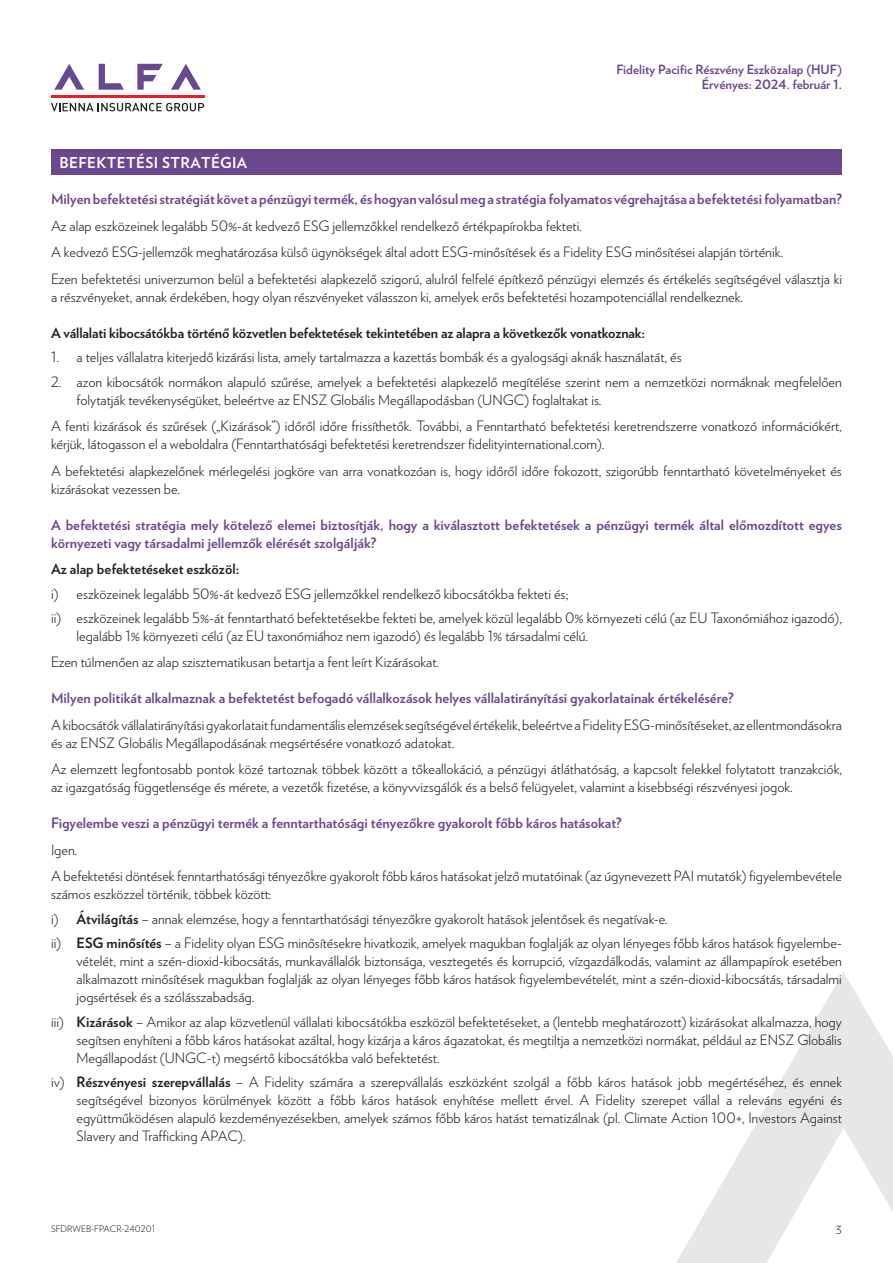
<style>
.page{position:relative;width:893px;height:1263px;background:#fff}
.page>*{position:absolute;margin:0;border:0;box-sizing:border-box;transform-origin:0 0}
.t1{font:700 15px "Verlag";letter-spacing:.025em;color:#fff}
.t2{font:300 14.25px/18px "Verlag";color:#231f20}
.t3{font:700 14.25px/18px "Verlag";color:#6a478f}
.t4{font:700 14.25px "Verlag";letter-spacing:-.01em;color:#231f20}
.t5{font:700 12.75px/15px "Verlag";color:#6a478f;text-align:right}
.t6{font:300 11.25px "Verlag";color:#231f20}
.t7{font:300 9px "Verlag";color:#231f20}
.s1{font-weight:700}
</style>
<div class="page">
<svg style="left:171px;top:64px;width:30px;height:26px"></svg>
<svg style="left:137px;top:64px;width:26px;height:26px"></svg>
<svg style="left:99px;top:64px;width:25px;height:26px"></svg>
<svg style="left:54px;top:64px;width:30px;height:26px"></svg>
<hr style="left:51px;top:95px;width:153px;height:3px;background:#ee1d23">
<svg style="left:51px;top:103px;width:153px;height:8px"></svg>
<svg style="left:676px;top:972px;width:217px;height:291px"></svg>
<div style="left:51px;top:149px;width:791px;height:25px;background:#6a478f"></div>
<p class="t5" style="left:616px;top:61px;width:227px">Fidelity Pacific Részvény Eszközalap (HUF)<br>Érvényes: 2024. február 1.</p>
<p class="t1" style="left:60px;top:150px;width:189px">BEFEKTETÉSI STRATÉGIA</p>
<p class="t3" style="left:51px;top:189px;width:792px">Milyen befektetési stratégiát követ a pénzügyi termék, és hogyan valósul meg a stratégia folyamatos végrehajtása a befektetési folyamatban?</p>
<p class="t2" style="left:51px;top:212px;width:792px;line-height:26.5px">Az alap eszközeinek legalább 50%-át kedvező ESG jellemzőkkel rendelkező értékpapírokba fekteti.<br>A kedvező ESG-jellemzők meghatározása külső ügynökségek által adott ESG-minősítések és a Fidelity ESG minősítései alapján történik.<br>Ezen befektetési univerzumon belül a befektetési alapkezelő szigorú, alulról felfelé építkező pénzügyi elemzés és értékelés segítségével választja ki</p>
<p class="t2" style="left:51px;top:287px;width:694px">a részvényeket, annak érdekében, hogy olyan részvényeket válasszon ki, amelyek erős befektetési hozampotenciállal rendelkeznek.</p>
<p class="t4" style="left:51px;top:321px;width:596px">A vállalati kibocsátókba történő közvetlen befektetések tekintetében az alapra a következők vonatkoznak:</p>
<p class="t2" style="left:51px;top:347px;width:632px">1. a teljes vállalatra kiterjedő kizárási lista, amely tartalmazza a kazettás bombák és a gyalogsági aknák használatát, és</p>
<p class="t2" style="left:77px;top:372px;width:767px;text-indent:-26px">2. azon kibocsátók normákon alapuló szűrése, amelyek a befektetési alapkezelő megítélése szerint nem a nemzetközi normáknak megfelelően folytatják tevékenységüket, beleértve az ENSZ Globális Megállapodásban (UNGC) foglaltakat is.</p>
<p class="t2" style="left:51px;top:416px;width:792px">A fenti kizárások és szűrések („Kizárások”) időről időre frissíthetők. További, a Fenntartható befektetési keretrendszerre vonatkozó információkért, kérjük, látogasson el a weboldalra (Fenntarthatósági befektetési keretrendszer fidelityinternational.com).</p>
<p class="t2" style="left:51px;top:461px;width:792px">A befektetési alapkezelőnek mérlegelési jogköre van arra vonatkozóan is, hogy időről időre fokozott, szigorúbb fenntartható követelményeket és kizárásokat vezessen be.</p>
<p class="t3" style="left:51px;top:515px;width:792px">A befektetési stratégia mely kötelező elemei biztosítják, hogy a kiválasztott befektetések a pénzügyi termék által előmozdított egyes környezeti vagy társadalmi jellemzők elérését szolgálják?</p>
<p class="t4" style="left:51px;top:558px;width:190px">Az alap befektetéseket eszközöl:</p>
<p class="t2" style="left:51px;top:580px;width:792px;line-height:24.5px">i) eszközeinek legalább 50%-át kedvező ESG jellemzőkkel rendelkező kibocsátókba fekteti és;<br>ii) eszközeinek legalább 5%-át fenntartható befektetésekbe fekteti be, amelyek közül legalább 0% környezeti célú (az EU Taxonómiához igazodó),</p>
<p class="t2" style="left:51px;top:622px;width:539px;line-height:26.5px;text-indent:26px">legalább 1% környezeti célú (az EU taxonómiához nem igazodó) és legalább 1% társadalmi célú.<br>Ezen túlmenően az alap szisztematikusan betartja a fent leírt Kizárásokat.</p>
<p class="t3" style="left:51px;top:688px;width:684px">Milyen politikát alkalmaznak a befektetést befogadó vállalkozások helyes vállalatirányítási gyakorlatainak értékelésére?</p>
<p class="t2" style="left:51px;top:715px;width:792px">A kibocsátók vállalatirányítási gyakorlatait fundamentális elemzések segítségével értékelik, beleértve a Fidelity ESG-minősítéseket, az ellentmondásokra és az ENSZ Globális Megállapodásának megsértésére vonatkozó adatokat.</p>
<p class="t2" style="left:51px;top:759px;width:792px">Az elemzett legfontosabb pontok közé tartoznak többek között a tőkeallokáció, a pénzügyi átláthatóság, a kapcsolt felekkel folytatott tranzakciók, az igazgatóság függetlensége és mérete, a vezetők fizetése, a könyvvizsgálók és a belső felügyelet, valamint a kisebbségi részvényesi jogok.</p>
<p class="t3" style="left:51px;top:813px;width:572px">Figyelembe veszi a pénzügyi termék a fenntarthatósági tényezőkre gyakorolt főbb káros hatásokat?</p>
<p class="t2" style="left:51px;top:836px;width:792px;line-height:26.5px">Igen.<br>A befektetési döntések fenntarthatósági tényezőkre gyakorolt főbb káros hatásokat jelző mutatóinak (az úgynevezett PAI mutatók) figyelembevétele</p>
<p class="t2" style="left:51px;top:881px;width:792px;line-height:24.5px">számos eszközzel történik, többek között:<br>i) <span class="s1">Átvilágítás</span> – annak elemzése, hogy a fenntarthatósági tényezőkre gyakorolt hatások jelentősek és negatívak-e.<br>ii) <span class="s1">ESG minősítés</span> – a Fidelity olyan ESG minősítésekre hivatkozik, amelyek magukban foglalják az olyan lényeges főbb káros hatások figyelembe-</p>
<p class="t2" style="left:77px;top:951px;width:767px;text-align:justify">vételét, mint a szén-dioxid-kibocsátás, munkavállalók biztonsága, vesztegetés és korrupció, vízgazdálkodás, valamint az állampapírok esetében alkalmazott minősítések magukban foglalják az olyan lényeges főbb káros hatások figyelembevételét, mint a szén-dioxid-kibocsátás, társadalmi jogsértések és a szólásszabadság.</p>
<p class="t2" style="left:77px;top:1012px;width:767px;text-align:justify;text-indent:-26px">iii) <span class="s1">Kizárások</span> – Amikor az alap közvetlenül vállalati kibocsátókba eszközöl befektetéseket, a (lentebb meghatározott) kizárásokat alkalmazza, hogy segítsen enyhíteni a főbb káros hatásokat azáltal, hogy kizárja a káros ágazatokat, és megtiltja a nemzetközi normákat, például az ENSZ Globális Megállapodást (UNGC-t) megsértő kibocsátókba való befektetést.</p>
<p class="t2" style="left:77px;top:1072px;width:767px;text-align:justify;text-indent:-26px">iv) <span class="s1">Részvényesi szerepvállalás</span> – A Fidelity számára a szerepvállalás eszközként szolgál a főbb káros hatások jobb megértéséhez, és ennek segítségével bizonyos körülmények között a főbb káros hatások enyhítése mellett érvel. A Fidelity szerepet vállal a releváns egyéni és együttműködésen alapuló kezdeményezésekben, amelyek számos főbb káros hatást tematizálnak (pl. Climate Action 100+, Investors Against Slavery and Trafficking APAC).</p>
<p class="t7" style="left:51px;top:1222px;width:106px">SFDRWEB-FPACR-240201</p>
<p class="t6" style="left:836px;top:1221px;width:8px">3</p>
</div>
